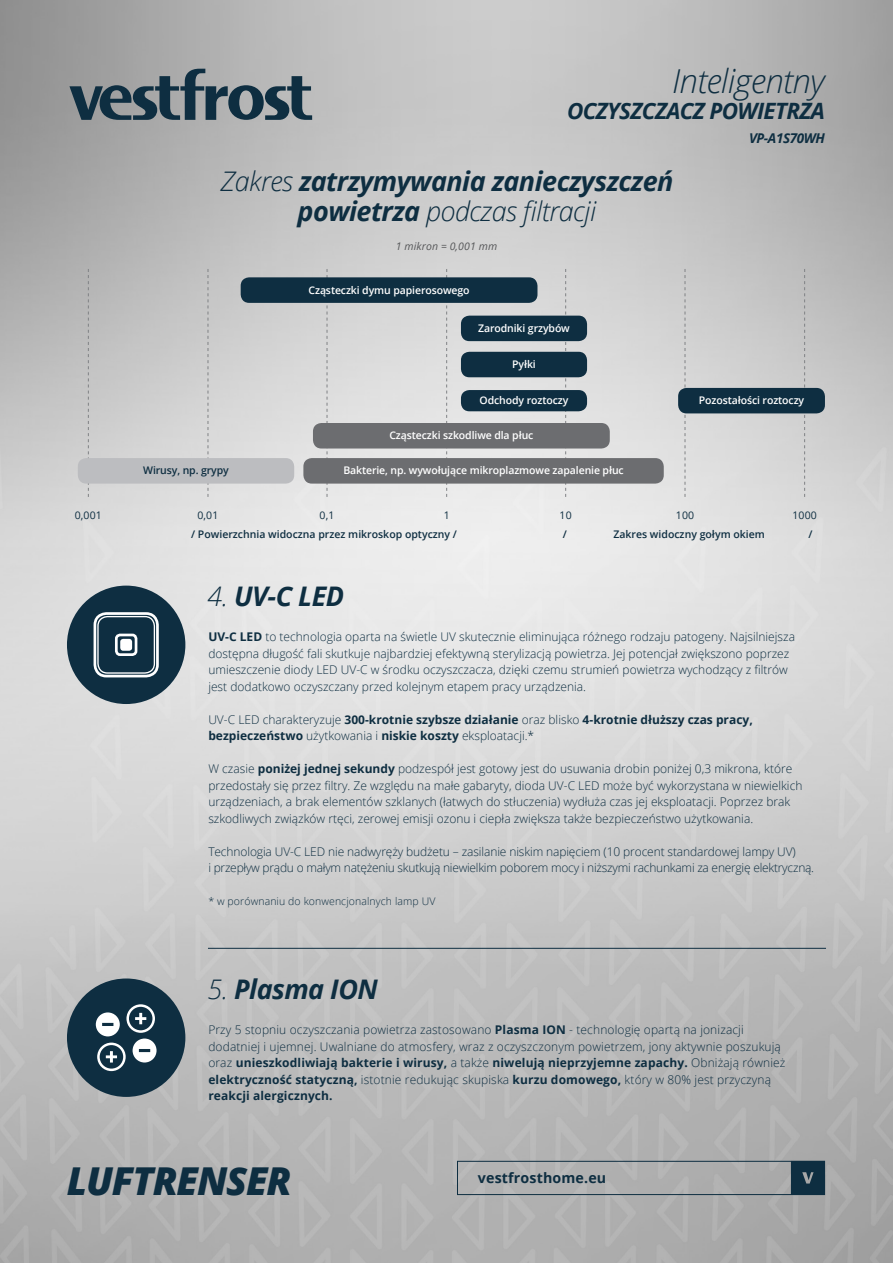
<style>
.page{position:relative;width:893px;height:1263px;background:#fff}
.page>*{position:absolute;margin:0;border:0;box-sizing:border-box;transform-origin:0 0}
.t1{font:italic 800 38.4px "Open Sans";letter-spacing:-.03em;color:#0e2e41}
.t2{font:italic 300 33px "Open Sans";letter-spacing:-.02em;color:#0e2e41}
.t3{font:italic 700 27px/30px "Open Sans";letter-spacing:-.02em;color:#0e2e41;text-align:center}
.t4{font:italic 700 22.5px "Open Sans";letter-spacing:-.03em;color:#0e2e41}
.t5{font:700 14.25px "Open Sans";letter-spacing:.01em;color:#0e2e41}
.t6{font:italic 700 13.5px "Open Sans";letter-spacing:-.03em;color:#0e2e41}
.t7{font:300 12px/16.5px "Open Sans";color:#0e2e41}
.t8{font:300 12px/16.5px "Open Sans";letter-spacing:-.02em;color:#0e2e41}
.t9{font:700 12px/16.5px "Open Sans";color:#0e2e41}
.t10{font:600 10.5px "Open Sans";letter-spacing:-.01em;color:#fff}
.t11{font:600 10.5px "Open Sans";color:#0e2e41}
.t12{font:300 10.5px "Open Sans";letter-spacing:.01em;color:#0e2e41}
.t13{font:10.5px "Open Sans";letter-spacing:.01em;color:#0e2e41}
.t14{font:italic 10.5px "Open Sans";letter-spacing:.01em;color:#57585a}
.s1{font-weight:300}
.s2{font-weight:700}
</style>
<div class="page">
<img style="left:0;top:0;width:893px;height:1263px">
<div style="left:67px;top:978px;width:118px;height:119px;background:#0e2e41;border-radius:50%"></div>
<svg style="left:791px;top:1163px;width:32px;height:30px"></svg>
<div style="left:457px;top:1161px;width:368px;height:34px;border:1px solid #0e2e41"></div>
<svg style="left:88px;top:269px;width:1px;height:228px"></svg>
<svg style="left:208px;top:269px;width:1px;height:228px"></svg>
<svg style="left:327px;top:269px;width:1px;height:228px"></svg>
<svg style="left:446px;top:269px;width:1px;height:228px"></svg>
<svg style="left:565px;top:269px;width:1px;height:228px"></svg>
<svg style="left:685px;top:269px;width:1px;height:228px"></svg>
<svg style="left:804px;top:269px;width:1px;height:228px"></svg>
<div style="left:241px;top:277px;width:296px;height:26px;background:#0e2e41;border-radius:9px"></div>
<div style="left:461px;top:316px;width:126px;height:25px;background:#0e2e41;border-radius:9px"></div>
<div style="left:461px;top:352px;width:126px;height:25px;background:#0e2e41;border-radius:9px"></div>
<div style="left:461px;top:390px;width:126px;height:21px;background:#0e2e41;border-radius:9px"></div>
<div style="left:678px;top:388px;width:147px;height:25px;background:#0e2e41;border-radius:9px"></div>
<div style="left:313px;top:423px;width:297px;height:25px;background:#6c6d70;border-radius:9px"></div>
<div style="left:303px;top:458px;width:361px;height:26px;background:#6c6d70;border-radius:9px"></div>
<div style="left:78px;top:458px;width:216px;height:26px;background:#bcbdc0;border-radius:9px"></div>
<svg style="left:69px;top:69px;width:243px;height:51px;background:#6c7981"></svg>
<svg style="left:96px;top:1004px;width:61px;height:67px"></svg>
<div style="left:67px;top:586px;width:118px;height:118px;background:#0e2e41;border-radius:50%"></div>
<div style="left:94px;top:612px;width:65px;height:65px;border:3px solid #fff;border-radius:11px"></div>
<div style="left:115px;top:634px;width:22px;height:22px;border:3px solid #fff;border-radius:4px"></div>
<div style="left:120px;top:639px;width:12px;height:12px;background:#fff;border-radius:3px"></div>
<div style="left:97px;top:616px;width:58px;height:58px;border:1px solid #fff;border-radius:10px"></div>
<hr style="left:208px;top:948px;width:618px;height:1px;background:#0e2e41">
<p class="t2" style="left:672px;top:59px;width:154px">Inteligentny</p>
<p class="t4" style="left:567px;top:95px;width:259px">OCZYSZCZACZ POWIETRZA</p>
<p class="t3" style="left:221px;top:166px;width:454px"><span class="s1">Zakres</span> zatrzymywania zanieczyszczeń powietrza <span class="s1">podczas filtracji</span></p>
<p class="t14" style="left:396px;top:239px;width:103px">1 mikron = 0,001 mm</p>
<p class="t10" style="left:309px;top:283px;width:163px">Cząsteczki dymu papierosowego</p>
<p class="t6" style="left:749px;top:129px;width:77px">VP-A1S70WH</p>
<p class="t10" style="left:478px;top:321px;width:93px">Zarodniki grzybów</p>
<p class="t10" style="left:512px;top:357px;width:25px">Pyłki</p>
<p class="t10" style="left:480px;top:393px;width:90px">Odchody roztoczy</p>
<p class="t10" style="left:699px;top:393px;width:107px">Pozostałości roztoczy</p>
<p class="t10" style="left:389px;top:428px;width:146px">Cząsteczki szkodliwe dla płuc</p>
<p class="t11" style="left:143px;top:463px;width:87px">Wirusy, np. grypy</p>
<p class="t10" style="left:343px;top:463px;width:282px">Bakterie, np. wywołujące mikroplazmowe zapalenie płuc</p>
<p class="t13" style="left:75px;top:508px;width:29px">0,001</p>
<p class="t13" style="left:198px;top:508px;width:22px">0,01</p>
<p class="t13" style="left:320px;top:508px;width:16px">0,1</p>
<p class="t13" style="left:444px;top:508px;width:8px">1</p>
<p class="t13" style="left:560px;top:508px;width:14px">10</p>
<p class="t13" style="left:676px;top:508px;width:20px">100</p>
<p class="t13" style="left:792px;top:508px;width:26px">1000</p>
<p class="t11" style="left:191px;top:527px;width:267px">/ Powierzchnia widoczna przez mikroskop optyczny /</p>
<p class="t11" style="left:563px;top:527px;width:6px">/</p>
<p class="t11" style="left:613px;top:527px;width:153px">Zakres widoczny gołym okiem</p>
<p class="t11" style="left:808px;top:527px;width:6px">/</p>
<p class="t3" style="left:207px;top:581px;width:138px"><span class="s1">4.</span> UV-C LED</p>
<p class="t7" style="left:208px;top:628px;width:588px"><span class="s2">UV-C LED</span> to technologia oparta na świetle UV skutecznie eliminująca różnego rodzaju patogeny. Najsilniejsza dostępna długość fali skutkuje najbardziej efektywną sterylizacją powietrza. Jej potencjał zwiększono poprzez umieszczenie diody LED UV-C w środku oczyszczacza, dzięki czemu strumień powietrza wychodzący z filtrów jest dodatkowo oczyszczany przed kolejnym etapem pracy urządzenia.</p>
<p class="t9" style="left:208px;top:711px;width:546px"><span class="s1">UV-C LED charakteryzuje</span> 300-krotnie szybsze działanie <span class="s1">oraz blisko</span> 4-krotnie dłuższy czas pracy, bezpieczeństwo <span class="s1">użytkowania i</span> niskie koszty <span class="s1">eksploatacji.*</span></p>
<p class="t7" style="left:208px;top:760px;width:596px">W czasie <span class="s2">poniżej jednej sekundy</span> podzespół jest gotowy jest do usuwania drobin poniżej 0,3 mikrona, które przedostały się przez filtry. Ze względu na małe gabaryty, dioda UV-C LED może być wykorzystana w niewielkich urządzeniach, a brak elementów szklanych (łatwych do stłuczenia) wydłuża czas jej eksploatacji. Poprzez brak szkodliwych związków rtęci, zerowej emisji ozonu i ciepła zwiększa także bezpieczeństwo użytkowania.</p>
<p class="t8" style="left:208px;top:843px;width:607px">Technologia UV-C LED nie nadwyręży budżetu – zasilanie niskim napięciem (10 procent standardowej lampy UV)<br>i przepływ prądu o małym natężeniu skutkują niewielkim poborem mocy i niższymi rachunkami za energię elektryczną.</p>
<p class="t12" style="left:208px;top:894px;width:229px">* w porównaniu do konwencjonalnych lamp UV</p>
<p class="t3" style="left:207px;top:974px;width:172px"><span class="s1">5.</span> Plasma ION</p>
<p class="t7" style="left:208px;top:1021px;width:578px">Przy 5 stopniu oczyszczania powietrza zastosowano <span class="s2">Plasma ION</span> - technologię opartą na jonizacji dodatniej i ujemnej. Uwalniane do atmosfery, wraz z oczyszczonym powietrzem, jony aktywnie poszukują oraz <span class="s2">unieszkodliwiają bakterie i wirusy,</span> a także <span class="s2">niwelują nieprzyjemne zapachy.</span> Obniżają również <span class="s2">elektryczność statyczną,</span> istotnie redukując skupiska <span class="s2">kurzu domowego,</span> który w 80% jest przyczyną <span class="s2">reakcji alergicznych.</span></p>
<p class="t1" style="left:67px;top:1151px;width:226px">LUFTRENSER</p>
<p class="t5" style="left:478px;top:1168px;width:130px">vestfrosthome.eu</p>
</div>
